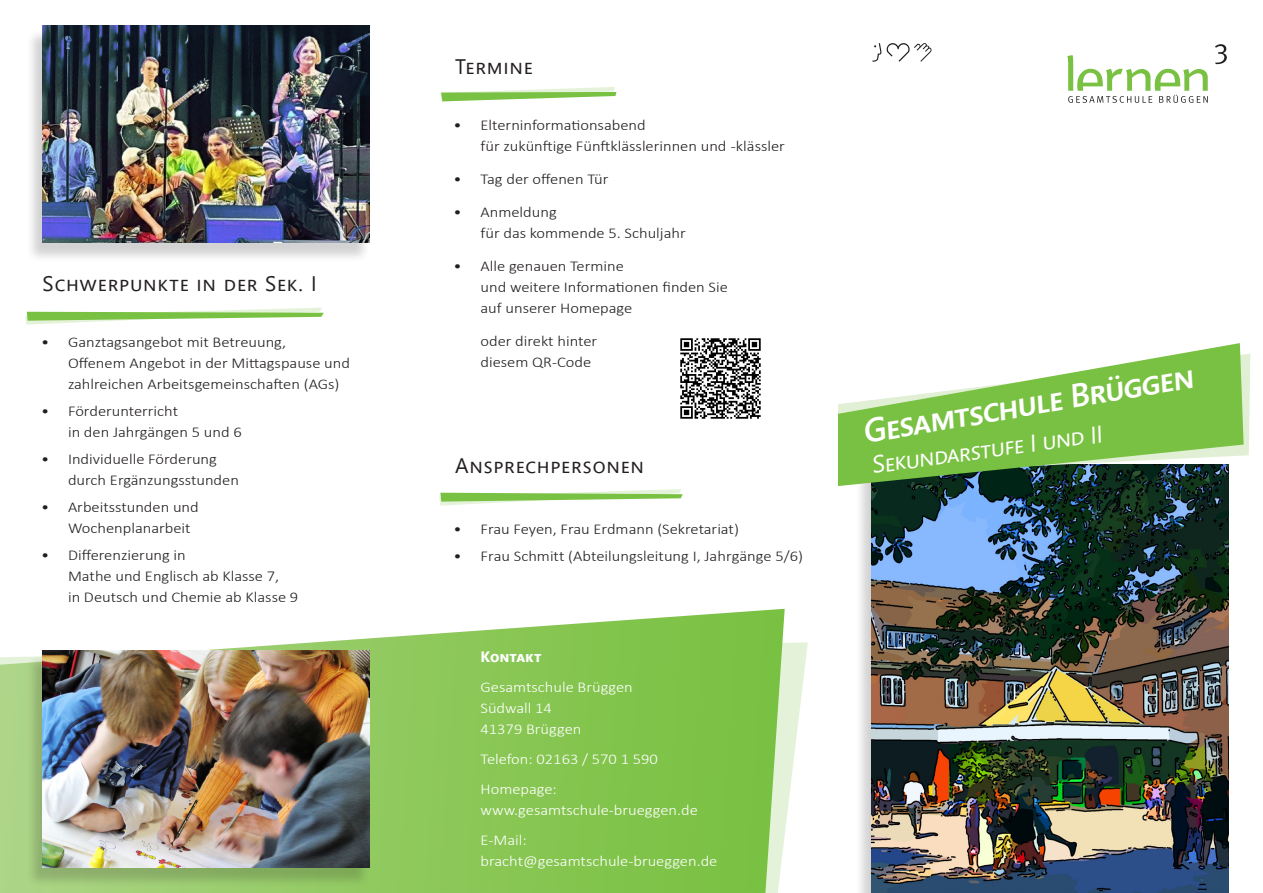
<style>
.page{position:relative;width:1263px;height:893px;background:#fff}
.page>*{position:absolute;margin:0;border:0;box-sizing:border-box;transform-origin:0 0}
.t1{font:600 33px "Segoe UI";color:#fff}
.t2{font:24px "Segoe UI";color:#fff}
.t3{font:21px "Segoe UI";letter-spacing:.04em;color:#231f20}
.t4{font:300 15px/21px "Calibri";color:#231f20;scale:1.1 1}
.t5{font:300 15px/21px "Calibri";color:#fff;scale:1.1 1}
.t6{font:700 15px "Segoe UI";color:#fff}
</style>
<div class="page">
<svg style="left:785px;top:642px;width:23px;height:188px"></svg>
<svg style="left:0;top:609px;width:785px;height:284px;background:#9acf6f"></svg>
<div style="left:855px;top:468px;width:374px;height:425px;background:#231f20;opacity:.2"></div>
<img style="left:872px;top:529px;width:357px;height:364px">
<div style="left:26px;top:654px;width:344px;height:234px;background:#231f20;opacity:.2"></div>
<img style="left:43px;top:651px;width:327px;height:216px">
<div style="left:26px;top:29px;width:344px;height:234px;background:#231f20;opacity:.2"></div>
<img style="left:43px;top:26px;width:327px;height:216px">
<svg style="left:887px;top:43px;width:45px;height:19px"></svg>
<svg style="left:872px;top:43px;width:9px;height:19px"></svg>
<svg style="left:1215px;top:44px;width:12px;height:20px"></svg>
<svg style="left:1067px;top:55px;width:141px;height:48px"></svg>
<svg style="left:838px;top:343px;width:405px;height:186px;fill:#79c142"></svg>
<img style="left:680px;top:338px;width:81px;height:81px">
<svg style="left:25px;top:307px;width:299px;height:18px"></svg>
<svg style="left:440px;top:87px;width:177px;height:15px"></svg>
<svg style="left:439px;top:489px;width:244px;height:17px"></svg>
<h3 class="t3" style="left:43px;top:264px;width:276px">Schwerpunkte in der Sek. I</h3>
<p class="t4" style="left:68px;top:331px;width:258px;text-indent:-27px">• Ganztagsangebot mit Betreuung,<br>Offenem Angebot in der Mittagspause und zahlreichen Arbeitsgemeinschaften (AGs)</p>
<p class="t4" style="left:68px;top:400px;width:159px;text-indent:-27px">• Förderunterricht<br>in den Jahrgängen 5 und 6</p>
<p class="t4" style="left:68px;top:448px;width:157px;text-indent:-27px">• Individuelle Förderung durch Ergänzungsstunden</p>
<p class="t4" style="left:68px;top:496px;width:120px;text-indent:-27px">• Arbeitsstunden und<br>Wochenplanarbeit</p>
<p class="t4" style="left:68px;top:544px;width:211px;text-indent:-27px">• Differenzierung in<br>Mathe und Englisch ab Klasse 7,<br>in Deutsch und Chemie ab Klasse 9</p>
<h3 class="t3" style="left:455px;top:47px;width:79px">Termine</h3>
<p class="t4" style="left:480px;top:114px;width:278px;text-indent:-27px">• Elterninformationsabend<br>für zukünftige Fünftklässlerinnen und -klässler</p>
<p class="t4" style="left:453px;top:168px;width:142px">• Tag der offenen Tür</p>
<p class="t4" style="left:480px;top:201px;width:188px;text-indent:-27px">• Anmeldung<br>für das kommende 5. Schuljahr</p>
<p class="t4" style="left:480px;top:255px;width:226px;text-indent:-27px">• Alle genauen Termine<br>und weitere Informationen finden Sie auf unserer Homepage</p>
<p class="t4" style="left:480px;top:330px;width:108px">oder direkt hinter diesem QR-Code</p>
<h3 class="t3" style="left:455px;top:445px;width:191px">Ansprechpersonen</h3>
<p class="t4" style="left:453px;top:518px;width:261px">• Frau Feyen, Frau Erdmann (Sekretariat)</p>
<p class="t4" style="left:453px;top:545px;width:319px">• Frau Schmitt (Abteilungsleitung I, Jahrgänge 5/6)</p>
<p class="t6" style="left:480px;top:643px;width:62px">Kontakt</p>
<p class="t5" style="left:480px;top:676px;width:140px">Gesamtschule Brüggen<br>Südwall 14<br>41379 Brüggen</p>
<p class="t5" style="left:480px;top:744px;width:163px;line-height:30px">Telefon: 02163 / 570 1 590<br>Homepage:</p>
<p class="t5" style="left:480px;top:795px;width:199px;line-height:30px">www.gesamtschule-brueggen.de<br>E-Mail:</p>
<p class="t5" style="left:480px;top:850px;width:217px">bracht@gesamtschule-brueggen.de</p>
<h1 class="t1" style="left:857px;top:402px;width:337px;rotate:-10deg">Gesamtschule Brüggen</h1>
<h2 class="t2" style="left:869px;top:443px;width:234px;rotate:-8deg">Sekundarstufe I und II</h2>
</div>
